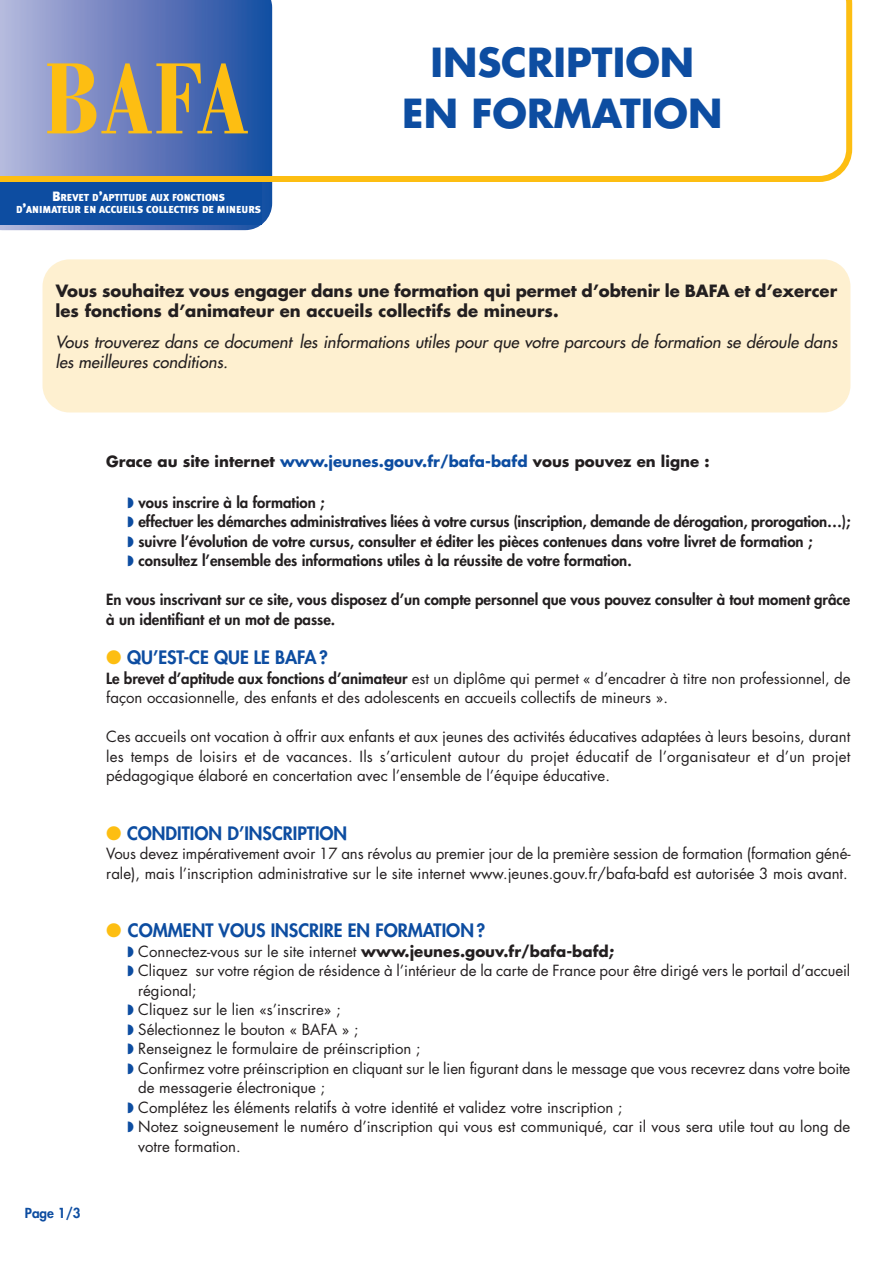
<style>
.page{position:relative;width:893px;height:1263px;background:#fff}
.page>*{position:absolute;margin:0;border:0;box-sizing:border-box;transform-origin:0 0}
.t1{font:700 condensed 108px "Bodoni Std";color:#fdbe12}
.t2{font:700 39px/50.8px "Futura";color:#0d4da1;text-align:center}
.t3{font:800 18px "Futura";color:#0d4da1}
.t4{font:700 16.5px/19.5px "Futura";color:#231f20}
.t5{font:italic 16.5px/19.5px "Futura";letter-spacing:.005em;color:#231f20}
.t6{font:15px/19.5px "Futura";color:#231f20}
.t7{font:800 15px/19.5px "Futura";color:#231f20}
.t8{font:700 15px "Futura";color:#231f20}
.t9{font:800 13.5px "Futura";color:#0d4da1}
.t10{font:900 10.2px/12px "Meta Plus";color:#fff;text-align:center}
.s1{font-size:13.5px}
.s2{color:#0d4da1}
.s3{color:#fdbe12}
.s4{font-weight:800}
.s5{font-weight:700}
</style>
<div class="page">
<div style="left:43px;top:259px;width:807px;height:153px;background:#fef0d0"></div>
<svg style="left:0;top:182px;width:272px;height:48px"></svg>
<div style="left:0;top:182px;width:261px;height:43px;background:#0d4da1"></div>
<svg style="left:0;top:0;width:852px;height:182px"></svg>
<svg style="left:49px;top:34px;width:152px;height:135px"></svg>
<h1 class="t1" style="left:46px;top:63px;width:206px">BAFA</h1>
<p class="t10" style="left:16px;top:192px;width:247px"><span class="s1">B</span>REVET D<span class="s1">’</span>APTITUDE AUX FONCTIONS<br>D<span class="s1">’</span>ANIMATEUR EN ACCUEILS COLLECTIFS DE MINEURS</p>
<h2 class="t2" style="left:402px;top:41px;width:322px">INSCRIPTION<br>EN FORMATION</h2>
<p class="t4" style="left:56px;top:283px;width:783px">Vous souhaitez vous engager dans une formation qui permet d’obtenir le BAFA et d’exercer les fonctions d’animateur en accueils collectifs de mineurs.</p>
<p class="t5" style="left:56px;top:333px;width:783px">Vous trouverez dans ce document les informations utiles pour que votre parcours de formation se déroule dans les meilleures conditions.</p>
<p class="t8" style="left:106px;top:455px;width:605px">Grace au site internet <span class="s2">www.jeunes.gouv.fr/bafa-bafd</span> vous pouvez en ligne :</p>
<p class="t7" style="left:128px;top:494px;width:724px"><span class="s2">◗</span> vous inscrire à la formation ;<br><span class="s2">◗</span> effectuer les démarches administratives liées à votre cursus (inscription, demande de dérogation, prorogation…); <span class="s2">◗</span> suivre l’évolution de votre cursus, consulter et éditer les pièces contenues dans votre livret de formation ;<br><span class="s2">◗</span> consultez l’ensemble des informations utiles à la réussite de votre formation.</p>
<p class="t7" style="left:106px;top:591px;width:746px">En vous inscrivant sur ce site, vous disposez d’un compte personnel que vous pouvez consulter à tout moment grâce à un identifiant et un mot de passe.</p>
<p class="t3" style="left:106px;top:649px;width:223px"><span class="s3">●</span> QU’EST-CE QUE LE BAFA?</p>
<p class="t6" style="left:106px;top:669px;width:746px"><span class="s4">Le brevet d’aptitude aux fonctions d’animateur</span> est un diplôme qui permet « d’encadrer à titre non professionnel, de façon occasionnelle, des enfants et des adolescents en accueils collectifs de mineurs ».</p>
<p class="t6" style="left:106px;top:728px;width:746px;text-align:justify">Ces accueils ont vocation à offrir aux enfants et aux jeunes des activités éducatives adaptées à leurs besoins, durant les temps de loisirs et de vacances. Ils s’articulent autour du projet éducatif de l’organisateur et d’un projet pédagogique élaboré en concertation avec l’ensemble de l’équipe éducative.</p>
<p class="t3" style="left:106px;top:824px;width:242px"><span class="s3">●</span> CONDITION D’INSCRIPTION</p>
<p class="t6" style="left:106px;top:845px;width:746px">Vous devez impérativement avoir 17 ans révolus au premier jour de la première session de formation (formation géné&shy;rale), mais l’inscription administrative sur le site internet www.jeunes.gouv.fr/bafa-bafd est autorisée 3 mois avant.</p>
<p class="t9" style="left:25px;top:1206px;width:57px">Page 1/3</p>
<p class="t3" style="left:106px;top:922px;width:381px"><span class="s3">●</span> COMMENT VOUS INSCRIRE EN FORMATION?</p>
<p class="t6" style="left:128px;top:942px;width:488px"><span class="s2">◗</span> Connectez-vous sur le site internet <span class="s5">www.jeunes.gouv.fr/bafa-bafd;</span></p>
<p class="t6" style="left:128px;top:962px;width:724px"><span class="s2">◗</span> Cliquez sur votre région de résidence à l’intérieur de la carte de France pour être dirigé vers le portail d’accueil</p>
<p class="t6" style="left:138px;top:981px;width:60px">régional;</p>
<p class="t6" style="left:128px;top:1001px;width:215px"><span class="s2">◗</span> Cliquez sur le lien «s’inscrire» ;</p>
<p class="t6" style="left:128px;top:1020px;width:232px"><span class="s2">◗</span> Sélectionnez le bouton « BAFA » ;</p>
<p class="t6" style="left:128px;top:1040px;width:294px"><span class="s2">◗</span> Renseignez le formulaire de préinscription ;</p>
<p class="t6" style="left:128px;top:1059px;width:724px"><span class="s2">◗</span> Confirmez votre préinscription en cliquant sur le lien figurant dans le message que vous recevrez dans votre boite</p>
<p class="t6" style="left:138px;top:1079px;width:188px">de messagerie électronique ;</p>
<p class="t6" style="left:128px;top:1098px;width:496px"><span class="s2">◗</span> Complétez les éléments relatifs à votre identité et validez votre inscription ;</p>
<p class="t6" style="left:128px;top:1118px;width:724px"><span class="s2">◗</span> Notez soigneusement le numéro d’inscription qui vous est communiqué, car il vous sera utile tout au long de</p>
<p class="t6" style="left:138px;top:1137px;width:104px">votre formation.</p>
</div>
